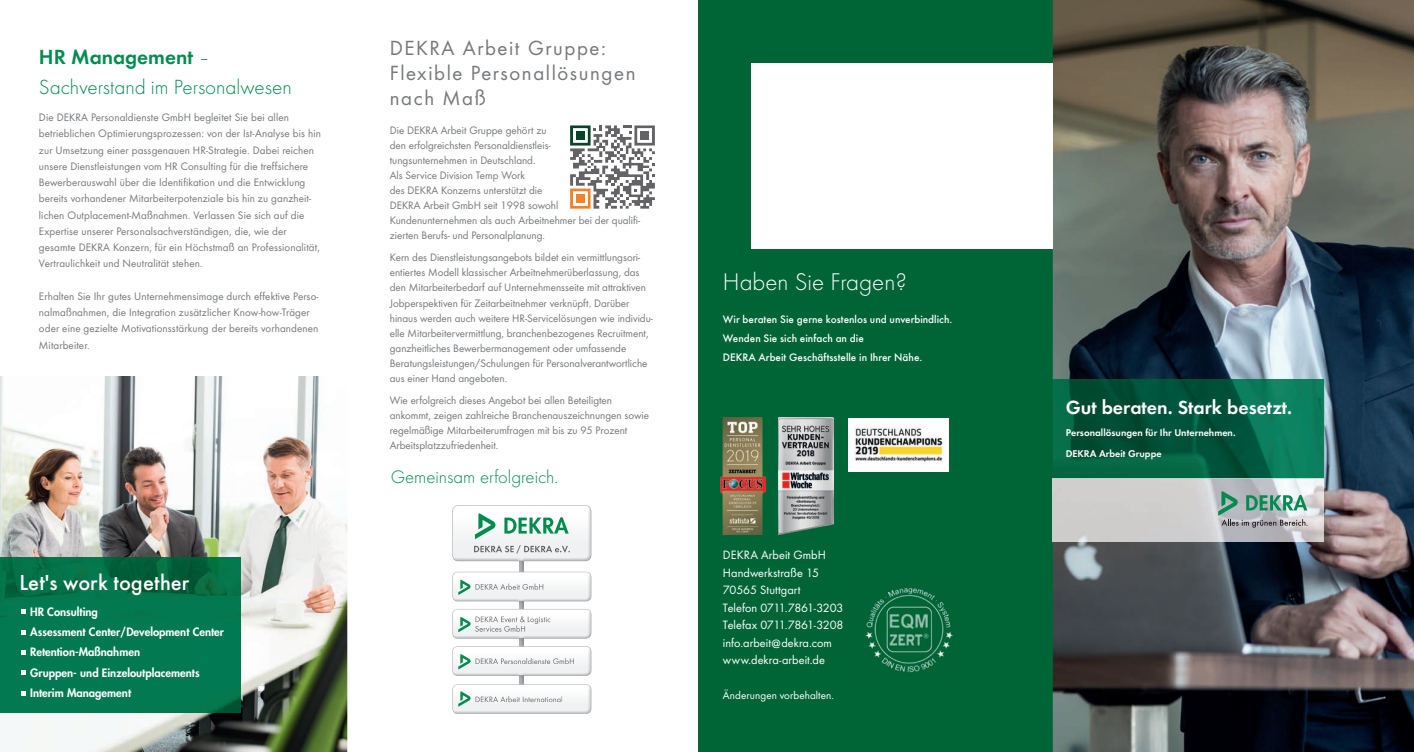
<style>
.page{position:relative;width:1414px;height:752px;background:#fff}
.page>*{position:absolute;margin:0;border:0;box-sizing:border-box;transform-origin:0 0}
.t1{font:300 25px "Futura T";color:#fff}
.t2{font:500 22.5px "Futura T";letter-spacing:.005em;color:#fff}
.t3{font:21.25px/25px "Futura T Boo";letter-spacing:.075em;color:#76787b}
.t4{font:300 21.25px/30px "Futura T";color:#008c4e}
.t5{font:600 19.75px "Futura T";color:#fff}
.t6{font:300 18.75px "Futura T";color:#008c4e}
.t7{font:12.5px/17.5px "Futura T Boo";letter-spacing:.005em;color:#fff}
.t8{font:11.25px/15px "Futura T Boo";color:#76787b}
.t9{font:800 11.25px/20.4px "Futura Std";color:#fff}
.t10{font:500 11.25px/18.8px "Futura T";color:#fff}
.t11{font:11.25px "Futura T Boo";letter-spacing:.01em;color:#fff}
.t12{font:600 10.12px/21.5px "Futura T";color:#fff}
.s1{font-weight:600}
</style>
<div class="page">
<img style="left:452px;top:505px;width:139px;height:56px">
<svg style="left:520px;top:601px;width:3px;height:7px"></svg>
<svg style="left:520px;top:638px;width:3px;height:7px"></svg>
<svg style="left:520px;top:675px;width:3px;height:9px"></svg>
<svg style="left:520px;top:561px;width:3px;height:10px"></svg>
<img style="left:452px;top:645px;width:139px;height:30px">
<img style="left:455px;top:713px;width:133px;height:1px">
<img style="left:452px;top:684px;width:139px;height:29px">
<img style="left:452px;top:608px;width:139px;height:30px">
<img style="left:452px;top:571px;width:139px;height:30px">
<svg style="left:458px;top:579px;width:12px;height:15px"></svg>
<div style="left:698px;top:0;width:354px;height:751px;background:#006536"></div>
<img style="left:0;top:376px;width:347px;height:375px">
<img style="left:1053px;top:0;width:361px;height:751px">
<div style="left:751px;top:64px;width:302px;height:185px;background:#fff"></div>
<svg style="left:570px;top:125px;width:85px;height:83px"></svg>
<img style="left:865px;top:588px;width:88px;height:85px">
<img style="left:0;top:557px;width:241px;height:155px">
<svg style="left:21px;top:609px;width:5px;height:5px"></svg>
<svg style="left:21px;top:629px;width:5px;height:5px"></svg>
<svg style="left:21px;top:649px;width:5px;height:5px"></svg>
<svg style="left:21px;top:670px;width:5px;height:5px"></svg>
<svg style="left:21px;top:690px;width:5px;height:5px"></svg>
<img style="left:720px;top:417px;width:46px;height:117px">
<img style="left:778px;top:417px;width:55px;height:117px">
<div style="left:848px;top:417px;width:101px;height:54px;background:#fff"></div>
<img style="left:854px;top:427px;width:89px;height:35px">
<svg style="left:458px;top:616px;width:13px;height:16px"></svg>
<svg style="left:458px;top:653px;width:13px;height:16px"></svg>
<svg style="left:458px;top:691px;width:13px;height:15px"></svg>
<hr style="left:1052px;top:379px;width:1px;height:99px;background:#1c8561">
<img style="left:1053px;top:379px;width:271px;height:162px">
<img style="left:1053px;top:478px;width:271px;height:1px">
<svg style="left:1218px;top:491px;width:89px;height:36px;background:#93b0a8"></svg>
<h3 class="t4" style="left:39px;top:42px;width:254px"><span class="s1">HR Management</span> –<br>Sachverstand im Personalwesen</h3>
<p class="t8" style="left:39px;top:109px;width:284px;line-height:16.2px">Die DEKRA Personaldienste GmbH begleitet Sie bei allen betrieblichen Optimierungsprozessen: von der Ist-Analyse bis hin zur Umsetzung einer passgenauen HR-Strategie. Dabei reichen unsere Dienstleistungen vom HR Consulting für die treffsichere Bewerberauswahl über die Identifikation und die Entwicklung bereits vorhandener Mitarbeiterpotenziale bis hin zu ganzheit&shy;lichen Outplacement-Maßnahmen. Verlassen Sie sich auf die Expertise unserer Personalsachverständigen, die, wie der gesamte DEKRA Konzern, für ein Höchstmaß an Professionalität, Vertraulichkeit und Neutralität stehen.</p>
<p class="t8" style="left:39px;top:288px;width:281px;line-height:16.2px">Erhalten Sie Ihr gutes Unternehmensimage durch effektive Perso&shy;nalmaßnahmen, die Integration zusätzlicher Know-how-Träger oder eine gezielte Motivationsstärkung der bereits vorhandenen Mitarbeiter.</p>
<h2 class="t2" style="left:19px;top:569px;width:171px">Let's work together</h2>
<p class="t9" style="left:30px;top:601px;width:195px">HR Consulting<br>Assessment Center/Development Center<br>Retention-Maßnahmen<br>Gruppen- und Einzeloutplacements<br>Interim Management</p>
<h3 class="t3" style="left:390px;top:36px;width:247px">DEKRA Arbeit Gruppe:<br>Flexible Personallösungen nach Maß</h3>
<p class="t8" style="left:390px;top:123px;width:252px">Die DEKRA Arbeit Gruppe gehört zu<br>den erfolgreichsten Personaldienstleis-<br>tungsunternehmen in Deutschland.<br>Als Service Division Temp Work<br>des DEKRA Konzerns unterstützt die<br>DEKRA Arbeit GmbH seit 1998 sowohl Kundenunternehmen als auch Arbeitnehmer bei der qualifi&shy;zierten Berufs- und Personalplanung.</p>
<p class="t8" style="left:390px;top:250px;width:265px">Kern des Dienstleistungsangebots bildet ein vermittlungsori&shy;entiertes Modell klassischer Arbeitnehmerüberlassung, das den Mitarbeiterbedarf auf Unternehmensseite mit attraktiven Jobperspektiven für Zeitarbeitnehmer verknüpft. Darüber hinaus werden auch weitere HR-Servicelösungen wie individu&shy;elle Mitarbeitervermittlung, branchenbezogenes Recruitment, ganzheitliches Bewerbermanagement oder umfassende Beratungsleistungen/Schulungen für Personalverantwortliche aus einer Hand angeboten.</p>
<p class="t8" style="left:390px;top:392px;width:261px">Wie erfolgreich dieses Angebot bei allen Beteiligten ankommt, zeigen zahlreiche Branchenauszeichnungen sowie regelmäßige Mitarbeiterumfragen mit bis zu 95 Prozent Arbeitsplatzzufriedenheit.</p>
<h3 class="t6" style="left:391px;top:466px;width:169px">Gemeinsam erfolgreich.</h3>
<h1 class="t1" style="left:723px;top:268px;width:186px">Haben Sie Fragen?</h1>
<p class="t10" style="left:723px;top:310px;width:231px">Wir beraten Sie gerne kostenlos und unverbindlich.<br>Wenden Sie sich einfach an die<br>DEKRA Arbeit Geschäftsstelle in Ihrer Nähe.</p>
<p class="t7" style="left:723px;top:546px;width:122px">DEKRA Arbeit GmbH<br>Handwerkstraße 15<br>70565 Stuttgart<br>Telefon 0711.7861-3203<br>Telefax 0711.7861-3208 info.arbeit@dekra.com www.dekra-arbeit.de</p>
<p class="t11" style="left:723px;top:688px;width:113px">Änderungen vorbehalten.</p>
<h3 class="t5" style="left:1066px;top:395px;width:228px">Gut beraten. Stark besetzt.</h3>
<p class="t12" style="left:1066px;top:421px;width:171px">Personallösungen für Ihr Unternehmen.<br>DEKRA Arbeit Gruppe</p>
</div>
